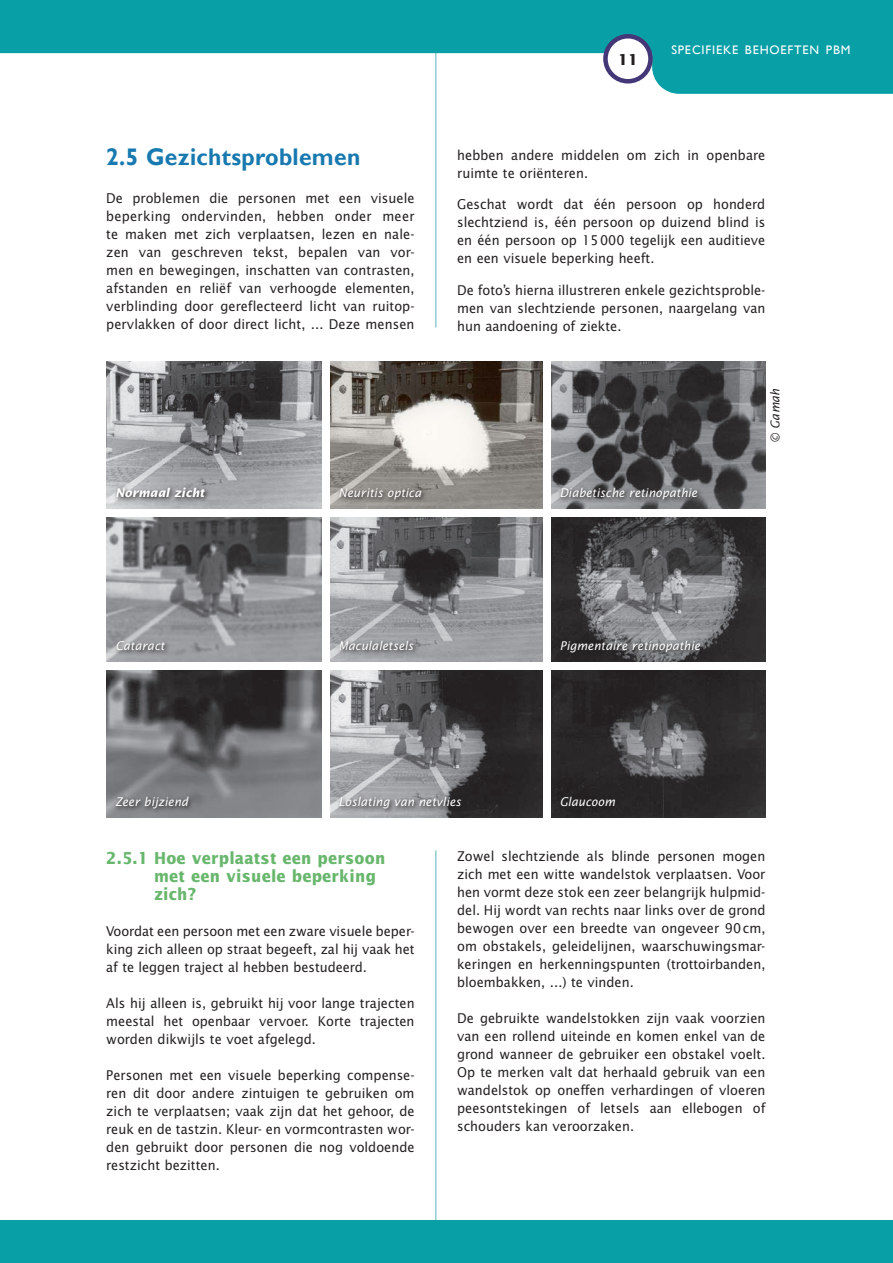
<style>
.page{position:relative;width:893px;height:1263px;background:#fff}
.page>*{position:absolute;margin:0;border:0;box-sizing:border-box;transform-origin:0 0}
.titre_2{font:700 24px "Gill Sans";letter-spacing:.015em;color:#1779b0;scale:.95 1}
.titre_3{font:700 16.5px/18px "Lucida Sans";letter-spacing:.015em;color:#68b76d;scale:.9 1}
.t1{font:700 15px "Lucida Sans";color:#231f20}
.body{font:13.5px/18px "Lucida Sans";color:#231f20;text-align:justify;scale:.95 1}
.t2{font:12.3px "Gill Sans";letter-spacing:.065em;color:#fff}
.légende{font:italic 12px "Lucida Sans";letter-spacing:.01em;color:#fff;scale:.95 1}
.légende-2{font:italic 700 12px "Lucida Sans";letter-spacing:.01em;color:#fff;scale:.95 1}
.légende-3{font:italic 12px "Lucida Sans";color:#231f20;scale:.95 1}
</style>
<div class="page">
<hr style="left:435px;top:43px;width:1px;height:284px;background:#63b6bc">
<hr style="left:435px;top:850px;width:1px;height:410px;background:#63b6bc">
<svg style="left:0;top:0;width:893px;height:94px;fill:#089fa7"></svg>
<div style="left:0;top:1220px;width:893px;height:43px;background:#089fa7"></div>
<svg style="left:605px;top:36px;width:45px;height:45px"></svg>
<div style="left:603px;top:34px;width:50px;height:50px;border:4px solid #433777;border-radius:50%"></div>
<img style="left:107px;top:671px;width:215px;height:146px">
<img style="left:107px;top:517px;width:215px;height:145px">
<img style="left:330px;top:517px;width:213px;height:145px">
<img style="left:551px;top:517px;width:215px;height:145px">
<img style="left:107px;top:362px;width:215px;height:146px">
<img style="left:330px;top:671px;width:213px;height:146px">
<img style="left:330px;top:362px;width:213px;height:146px">
<img style="left:551px;top:362px;width:215px;height:146px">
<img style="left:551px;top:671px;width:215px;height:146px">
<svg style="left:114px;top:485px;width:97px;height:18px"></svg>
<svg style="left:114px;top:638px;width:57px;height:18px"></svg>
<svg style="left:113px;top:793px;width:82px;height:21px"></svg>
<svg style="left:337px;top:485px;width:90px;height:20px"></svg>
<svg style="left:337px;top:637px;width:82px;height:19px"></svg>
<svg style="left:337px;top:793px;width:130px;height:21px"></svg>
<svg style="left:558px;top:484px;width:145px;height:21px"></svg>
<svg style="left:558px;top:637px;width:148px;height:21px"></svg>
<div style="left:558px;top:793px;width:63px;height:19px;background:#231f20"></div>
<p class="t1" style="left:618px;top:50px;width:22px">11</p>
<p class="t2" style="left:671px;top:43px;width:181px">SPECIFIEKE BEHOEFTEN PBM</p>
<p class="titre_2" style="left:106px;top:143px;width:269px">2.5 Gezichtsproblemen</p>
<p class="body" style="left:106px;top:189px;width:326px">De problemen die personen met een visuele beperking ondervinden, hebben onder meer te maken met zich verplaatsen, lezen en nale&shy;zen van geschreven tekst, bepalen van vor&shy;men en bewegingen, inschatten van contrasten, afstanden en reliëf van verhoogde elementen, verblinding door gereflecteerd licht van ruitop&shy;pervlakken of door direct licht, … Deze mensen</p>
<p class="body" style="left:457px;top:145px;width:326px">hebben andere middelen om zich in openbare ruimte te oriënteren.</p>
<p class="body" style="left:457px;top:195px;width:326px">Geschat wordt dat één persoon op honderd slechtziend is, één persoon op duizend blind is en één persoon op 15000 tegelijk een auditieve en een visuele beperking heeft.</p>
<p class="body" style="left:457px;top:280px;width:326px">De foto’s hierna illustreren enkele gezichtsproble&shy;men van slechtziende personen, naargelang van hun aandoening of ziekte.</p>
<p class="légende-3" style="left:768px;top:443px;width:58px;rotate:-90deg">© Gamah</p>
<p class="légende-2" style="left:115px;top:486px;width:95px">Normaal zicht</p>
<p class="légende" style="left:339px;top:485px;width:89px">Neuritis optica</p>
<p class="légende" style="left:560px;top:485px;width:146px">Diabetische retinopathie</p>
<p class="légende" style="left:115px;top:639px;width:53px">Cataract</p>
<p class="légende" style="left:339px;top:639px;width:80px">Maculaletsels</p>
<p class="légende" style="left:560px;top:639px;width:149px">Pigmentaire retinopathie</p>
<p class="légende" style="left:115px;top:794px;width:78px">Zeer bijziend</p>
<p class="légende" style="left:339px;top:794px;width:130px">Loslating van netvlies</p>
<p class="légende" style="left:560px;top:794px;width:60px">Glaucoom</p>
<p class="titre_3" style="left:154px;top:848px;width:259px;text-indent:-48px">2.5.1 Hoe verplaatst een persoon met een visuele beperking zich?</p>
<p class="body" style="left:106px;top:921px;width:326px">Voordat een persoon met een zware visuele beper&shy;king zich alleen op straat begeeft, zal hij vaak het af te leggen traject al hebben bestudeerd.</p>
<p class="body" style="left:106px;top:993px;width:326px">Als hij alleen is, gebruikt hij voor lange trajecten meestal het openbaar vervoer. Korte trajecten worden dikwijls te voet afgelegd.</p>
<p class="body" style="left:106px;top:1065px;width:326px">Personen met een visuele beperking compense&shy;ren dit door andere zintuigen te gebruiken om zich te verplaatsen; vaak zijn dat het gehoor, de reuk en de tastzin. Kleur- en vormcontrasten wor&shy;den gebruikt door personen die nog voldoende restzicht bezitten.</p>
<p class="body" style="left:457px;top:847px;width:326px">Zowel slechtziende als blinde personen mogen zich met een witte wandelstok verplaatsen. Voor hen vormt deze stok een zeer belangrijk hulpmid&shy;del. Hij wordt van rechts naar links over de grond bewogen over een breedte van ongeveer 90cm, om obstakels, geleidelijnen, waarschuwingsmar&shy;keringen en herkenningspunten (trottoirbanden, bloembakken, …) te vinden.</p>
<p class="body" style="left:457px;top:1009px;width:326px;text-align:left">De gebruikte wandelstokken zijn vaak voorzien van een rollend uiteinde en komen enkel van de grond wanneer de gebruiker een obstakel voelt.<br>Op te merken valt dat herhaald gebruik van een wandelstok op oneffen verhardingen of vloeren peesontstekingen of letsels aan ellebogen of schouders kan veroorzaken.</p>
</div>
